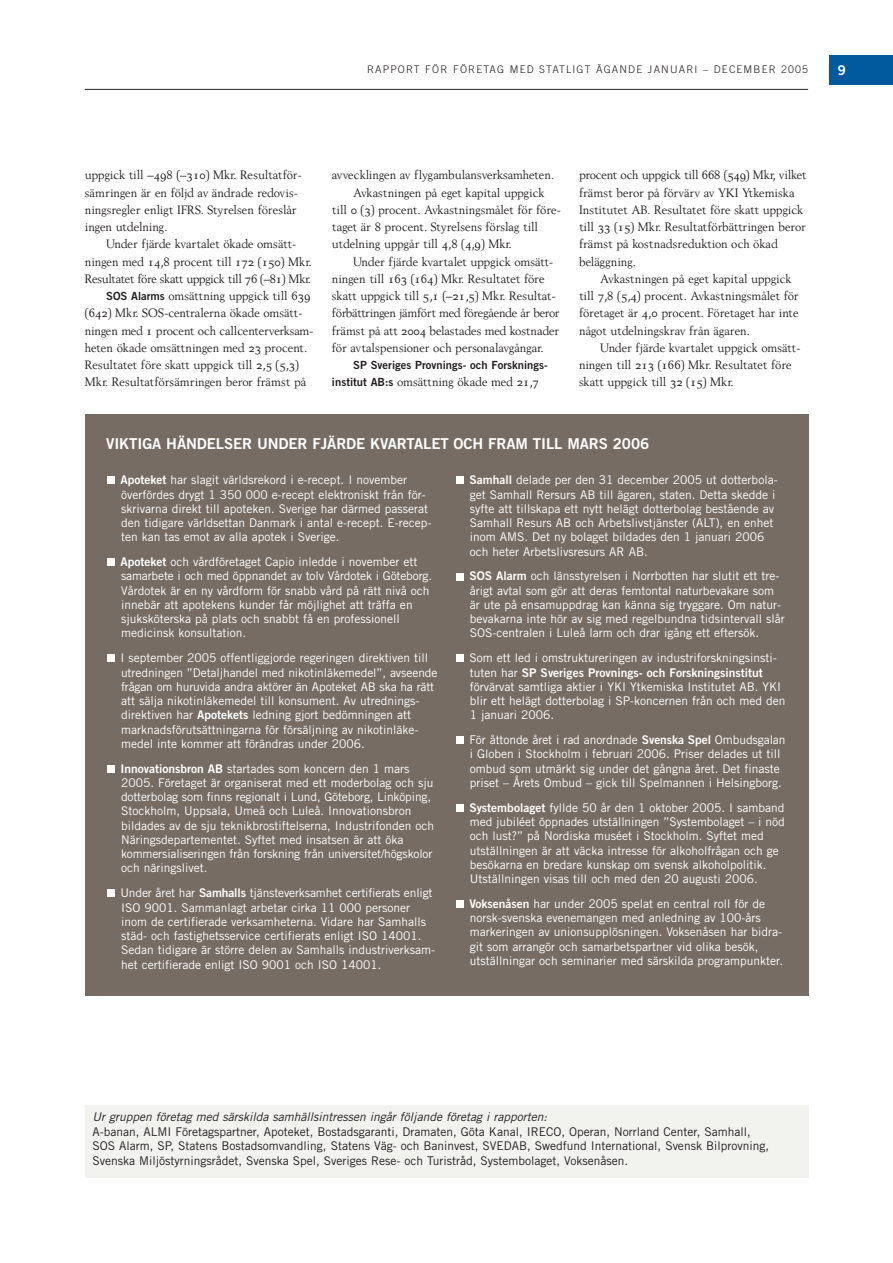
<style>
.page{position:relative;width:893px;height:1263px;background:#fff}
.page>*{position:absolute;margin:0;border:0;box-sizing:border-box;transform-origin:0 0}
.t1{font:15px "Trade Gothic Bold Two";letter-spacing:-.005em;color:#fff}
.t2{font:13.5px "Trade Gothic Bold Two";color:#fff}
.t3{font:12.75px/17.2px "Berling Roman Os F";letter-spacing:-.02em;color:#231f20}
.t4{font:12.75px "Berling Roman Os F";color:#231f20}
.t5{font:12.75px "Berling Roman Os F";letter-spacing:-.045em;color:#231f20}
.t6{font:12.75px "Berling Roman Os F";letter-spacing:-.04em;color:#231f20}
.t7{font:12px/14.2px "Trade Gothic";color:#fff}
.t8{font:12px/14.4px "Trade Gothic";color:#231f20}
.t9{font:italic 12px "Trade Gothic";color:#231f20}
.t10{font:12px "Trade Gothic Bold Two";color:#fff}
.t11{font:11.25px "Trade Gothic Bold Two";color:#231f20}
.t12{font:300 10.5px "Trade Gothic";letter-spacing:.11em;color:#231f20}
.s1{font-family:"Trade Gothic Bold Two";font-size:11.25px}
.s2{font-family:"Trade Gothic Bold Two"}
.s3{font-family:"Trade Gothic"}
</style>
<div class="page">
<div style="left:829px;top:55px;width:63px;height:30px;background:#015a9d"></div>
<hr style="left:85px;top:89px;width:723px;height:1px;background:#231f20">
<div style="left:85px;top:414px;width:723px;height:582px;background:#766c64"></div>
<div style="left:456px;top:900px;width:8px;height:8px;background:#fff"></div>
<div style="left:456px;top:804px;width:8px;height:8px;background:#fff"></div>
<div style="left:456px;top:736px;width:8px;height:8px;background:#fff"></div>
<div style="left:456px;top:655px;width:8px;height:7px;background:#fff"></div>
<div style="left:456px;top:573px;width:8px;height:7px;background:#fff"></div>
<div style="left:456px;top:477px;width:8px;height:7px;background:#fff"></div>
<div style="left:108px;top:890px;width:7px;height:7px;background:#fff"></div>
<div style="left:108px;top:765px;width:7px;height:8px;background:#fff"></div>
<div style="left:108px;top:655px;width:7px;height:7px;background:#fff"></div>
<div style="left:108px;top:558px;width:7px;height:8px;background:#fff"></div>
<div style="left:108px;top:477px;width:7px;height:7px;background:#fff"></div>
<div style="left:85px;top:1105px;width:723px;height:73px;background:#f2f2ef"></div>
<p class="t12" style="left:367px;top:66px;width:442px">RAPPORT FÖR FÖRETAG MED STATLIGT ÄGANDE JANUARI – DECEMBER 2005</p>
<p class="t2" style="left:837px;top:65px;width:10px">9</p>
<p class="t3" style="left:85px;top:168px;width:218px">uppgick till –498 (–310) Mkr. Resultatför&shy;sämringen är en följd av ändrade redovis&shy;ningsregler enligt IFRS. Styrelsen föreslår ingen utdelning.</p>
<p class="t3" style="left:106px;top:237px;width:191px">Under fjärde kvartalet ökade omsätt-</p>
<p class="t3" style="left:85px;top:254px;width:228px">ningen med 14,8 procent till 172 (150) Mkr.</p>
<p class="t5" style="left:85px;top:274px;width:228px">Resultatet före skatt uppgick till 76 (–81) Mkr.</p>
<p class="t3" style="left:106px;top:288px;width:206px"><span class="s1">SOS Alarms</span> omsättning uppgick till 639</p>
<p class="t4" style="left:85px;top:308px;width:219px">(642) Mkr. SOS-centralerna ökade omsätt-</p>
<p class="t3" style="left:85px;top:323px;width:230px">ningen med 1 procent och callcenterverksam-</p>
<p class="t3" style="left:85px;top:340px;width:224px">heten ökade omsättningen med 23 procent.</p>
<p class="t3" style="left:85px;top:357px;width:216px">Resultatet före skatt uppgick till 2,5 (5,3)</p>
<p class="t4" style="left:85px;top:377px;width:223px">Mkr. Resultatförsämringen beror främst på</p>
<p class="t3" style="left:332px;top:168px;width:224px">avvecklingen av flygambulansverksamheten.</p>
<p class="t3" style="left:353px;top:185px;width:193px">Avkastningen på eget kapital uppgick</p>
<p class="t3" style="left:332px;top:202px;width:230px">till 0 (3) procent. Avkastningsmålet för före-</p>
<p class="t3" style="left:332px;top:219px;width:208px">taget är 8 procent. Styrelsens förslag till</p>
<p class="t3" style="left:332px;top:237px;width:181px">utdelning uppgår till 4,8 (4,9) Mkr.</p>
<p class="t3" style="left:353px;top:254px;width:201px">Under fjärde kvartalet uppgick omsätt-</p>
<p class="t3" style="left:332px;top:271px;width:214px">ningen till 163 (164) Mkr. Resultatet före</p>
<p class="t3" style="left:332px;top:288px;width:225px">skatt uppgick till 5,1 (–21,5) Mkr. Resultat-</p>
<p class="t6" style="left:332px;top:308px;width:229px">förbättringen jämfört med föregående år beror</p>
<p class="t3" style="left:332px;top:323px;width:229px">främst på att 2004 belastades med kostnader</p>
<p class="t3" style="left:332px;top:340px;width:213px">för avtalspensioner och personalavgångar.</p>
<p class="t11" style="left:353px;top:361px;width:196px">SP Sveriges Provnings- och Forsknings-</p>
<p class="t3" style="left:332px;top:375px;width:208px"><span class="s1">institut AB:s</span> omsättning ökade med 21,7</p>
<p class="t3" style="left:579px;top:168px;width:229px">procent och uppgick till 668 (549) Mkr, vilket främst beror på förvärv av YKI Ytkemiska Institutet AB. Resultatet före skatt uppgick till 33 (15) Mkr. Resultatförbättringen beror främst på kostnadsreduktion och ökad beläggning.</p>
<p class="t3" style="left:579px;top:271px;width:221px;text-indent:21px">Avkastningen på eget kapital uppgick till 7,8 (5,4) procent. Avkastningsmålet för företaget är 4,0 procent. Företaget har inte något utdelningskrav från ägaren.</p>
<p class="t3" style="left:579px;top:340px;width:223px;text-indent:21px">Under fjärde kvartalet uppgick omsätt&shy;ningen till 213 (166) Mkr. Resultatet före skatt uppgick till 32 (15) Mkr.</p>
<p class="t1" style="left:106px;top:438px;width:544px">VIKTIGA HÄNDELSER UNDER FJÄRDE KVARTALET OCH FRAM TILL MARS 2006</p>
<p class="t7" style="left:120px;top:474px;width:312px"><span class="s2">Apoteket</span> har slagit världsrekord i e-recept. I november överfördes drygt 1 350 000 e-recept elektroniskt från för&shy;skrivarna direkt till apoteken. Sverige har därmed passerat den tidigare världsettan Danmark i antal e-recept. E-recep&shy;ten kan tas emot av alla apotek i Sverige.</p>
<p class="t7" style="left:120px;top:556px;width:313px"><span class="s2">Apoteket</span> och vårdföretaget Capio inledde i november ett samarbete i och med öppnandet av tolv Vårdotek i Göteborg.<br>Vårdotek är en ny vårdform för snabb vård på rätt nivå och innebär att apotekens kunder får möjlighet att träffa en sjuksköterska på plats och snabbt få en professionell medicinsk konsultation.</p>
<p class="t7" style="left:120px;top:652px;width:318px">I september 2005 offentliggjorde regeringen direktiven till utredningen ”Detaljhandel med nikotinläkemedel”, avseende frågan om huruvida andra aktörer än Apoteket AB ska ha rätt att sälja nikotinläkemedel till konsument. Av utrednings&shy;direktiven har <span class="s2">Apotekets</span> ledning gjort bedömningen att marknadsförutsättningarna för försäljning av nikotinläke&shy;medel inte kommer att förändras under 2006.</p>
<p class="t7" style="left:120px;top:762px;width:315px"><span class="s2">Innovationsbron AB</span> startades som koncern den 1 mars 2005. Företaget är organiserat med ett moderbolag och sju dotterbolag som finns regionalt i Lund, Göteborg, Linköping, Stockholm, Uppsala, Umeå och Luleå. Innovationsbron bildades av de sju teknikbrostiftelserna, Industrifonden och Näringsdepartementet. Syftet med insatsen är att öka kommersialiseringen från forskning från universitet/högskolor och näringslivet.</p>
<p class="t7" style="left:120px;top:887px;width:316px">Under året har <span class="s2">Samhalls</span> tjänsteverksamhet certifierats enligt ISO 9001. Sammanlagt arbetar cirka 11 000 personer inom de certifierade verksamheterna. Vidare har Samhalls städ- och fastighetsservice certifierats enligt ISO 14001.<br>Sedan tidigare är större delen av Samhalls industriverksam&shy;het certifierade enligt ISO 9001 och ISO 14001.</p>
<p class="t7" style="left:469px;top:474px;width:310px"><span class="s2">Samhall</span> delade per den 31 december 2005 ut dotterbola&shy;get Samhall Rersurs AB till ägaren, staten. Detta skedde i syfte att tillskapa ett nytt helägt dotterbolag bestående av Samhall Resurs AB och Arbetslivstjänster (ALT), en enhet inom AMS. Det ny bolaget bildades den 1 januari 2006 och heter Arbetslivsresurs AR AB.</p>
<p class="t7" style="left:469px;top:570px;width:317px"><span class="s2">SOS Alarm</span> och länsstyrelsen i Norrbotten har slutit ett tre&shy;årigt avtal som gör att deras femtontal naturbevakare som är ute på ensamuppdrag kan känna sig tryggare. Om natur&shy;bevakarna inte hör av sig med regelbundna tidsintervall slår SOS-centralen i Luleå larm och drar igång ett eftersök.</p>
<p class="t7" style="left:469px;top:652px;width:309px">Som ett led i omstruktureringen av industriforskningsinsti-</p>
<p class="t10" style="left:470px;top:668px;width:294px"><span class="s3">tuten har</span> SP Sveriges Provnings- och Forskningsinstitut</p>
<p class="t7" style="left:470px;top:680px;width:317px">förvärvat samtliga aktier i YKI Ytkemiska Institutet AB. YKI blir ett helägt dotterbolag i SP-koncernen från och med den<br>1 januari 2006.</p>
<p class="t7" style="left:469px;top:734px;width:318px">För åttonde året i rad anordnade <span class="s2">Svenska Spel</span> Ombudsgalan i Globen i Stockholm i februari 2006. Priser delades ut till ombud som utmärkt sig under det gångna året. Det finaste priset – Årets Ombud – gick till Spelmannen i Helsingborg.</p>
<p class="t7" style="left:469px;top:801px;width:317px"><span class="s2">Systembolaget</span> fyllde 50 år den 1 oktober 2005. I samband med jubiléet öppnades utställningen ”Systembolaget – i nöd och lust?” på Nordiska muséet i Stockholm. Syftet med utställningen är att väcka intresse för alkoholfrågan och ge besökarna en bredare kunskap om svensk alkoholpolitik.<br>Utställningen visas till och med den 20 augusti 2006.</p>
<p class="t7" style="left:469px;top:898px;width:315px"><span class="s2">Voksenåsen</span> har under 2005 spelat en central roll för de norsk-svenska evenemangen med anledning av 100-års markeringen av unionsupplösningen. Voksenåsen har bidra&shy;git som arrangör och samarbetspartner vid olika besök, utställningar och seminarier med särskilda programpunkter.</p>
<p class="t9" style="left:92px;top:1113px;width:458px">Ur gruppen företag med särskilda samhällsintressen ingår följande företag i rapporten:</p>
<p class="t8" style="left:92px;top:1125px;width:678px">A-banan, ALMI Företagspartner, Apoteket, Bostadsgaranti, Dramaten, Göta Kanal, IRECO, Operan, Norrland Center, Samhall,<br>SOS Alarm, SP, Statens Bostadsomvandling, Statens Väg- och Baninvest, SVEDAB, Swedfund International, Svensk Bilprovning,<br>Svenska Miljöstyrningsrådet, Svenska Spel, Sveriges Rese- och Turistråd, Systembolaget, Voksenåsen.</p>
</div>
